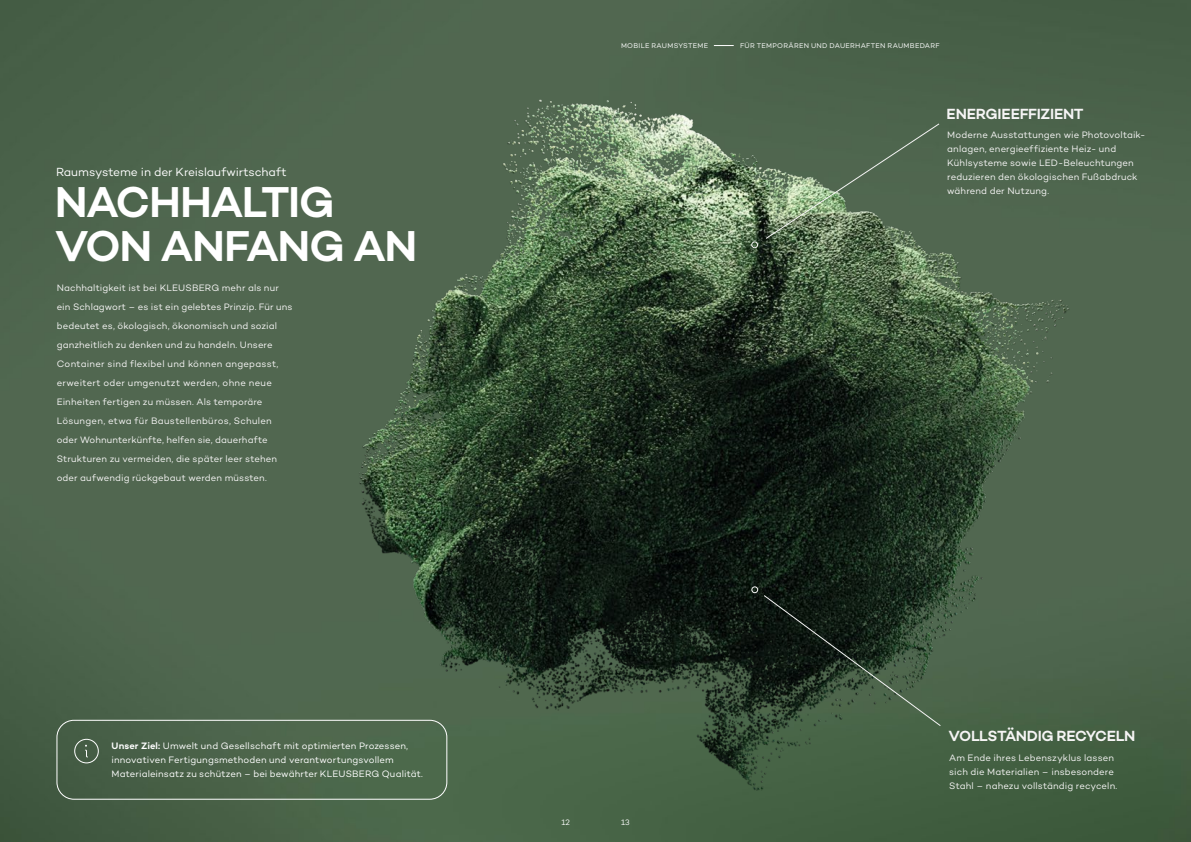
<style>
.page{position:relative;width:1191px;height:842px;background:#fff}
.page>*{position:absolute;margin:0;border:0;box-sizing:border-box;transform-origin:0 0}
.t1{font:600 44px/44px "Campton";letter-spacing:-.035em;color:#fff}
.t2{font:600 15px "Campton";letter-spacing:-.025em;color:#f6f5f5}
.t3{font:12px "Campton";letter-spacing:-.01em;color:#fff}
.t4{font:9.5px/19px "Campton";letter-spacing:.015em;color:#f6f5f5}
.t5{font:9.5px/14px "Campton";letter-spacing:.01em;color:#fff}
.t6{font:8px "Campton";color:#fff}
.t7{font:7px "Campton";letter-spacing:.04em;color:#fff}
.s1{font-weight:600}
</style>
<div class="page">
<img style="left:0;top:0;width:1191px;height:842px">
<img style="left:26px;top:0;width:1144px;height:842px">
<div style="left:57px;top:720px;width:390px;height:79px;border:1px solid #fff;border-radius:17px"></div>
<svg style="left:85px;top:745px;width:3px;height:13px"></svg>
<div style="left:74px;top:739px;width:25px;height:24px;border:1px solid #fff;border-radius:50%"></div>
<svg style="left:714px;top:45px;width:19px;height:1px"></svg>
<div style="left:751px;top:587px;width:7px;height:6px;border:1px solid #f5f4f4;border-radius:50%"></div>
<svg style="left:751px;top:242px;width:6px;height:6px"></svg>
<svg style="left:763px;top:595px;width:178px;height:131px;background:#2c3e2d"></svg>
<svg style="left:765px;top:123px;width:174px;height:116px;background:#5d745a"></svg>
<p class="t3" style="left:56px;top:164px;width:232px">Raumsysteme in der Kreislaufwirtschaft</p>
<h1 class="t1" style="left:55px;top:179px;width:364px">NACHHALTIG<br>VON ANFANG AN</h1>
<p class="t4" style="left:57px;top:278px;width:237px">Nachhaltigkeit ist bei KLEUSBERG mehr als nur ein Schlagwort – es ist ein gelebtes Prinzip. Für uns bedeutet es, ökologisch, ökonomisch und sozial ganzheitlich zu denken und zu handeln. Unsere Container sind flexibel und können angepasst, erweitert oder umgenutzt werden, ohne neue Einheiten fertigen zu müssen. Als temporäre Lösungen, etwa für Baustellenbüros, Schulen oder Wohnunterkünfte, helfen sie, dauerhafte Strukturen zu vermeiden, die später leer stehen oder aufwendig rückgebaut werden müssten.</p>
<p class="t5" style="left:111px;top:739px;width:313px"><span class="s1">Unser Ziel:</span> Umwelt und Gesellschaft mit optimierten Prozessen, innovativen Fertigungsmethoden und verantwortungsvollem<br>Materialeinsatz zu schützen – bei bewährter KLEUSBERG Qualität.</p>
<p class="t7" style="left:621px;top:41px;width:89px">MOBILE RAUMSYSTEME</p>
<p class="t7" style="left:740px;top:41px;width:201px">FÜR TEMPORÄREN UND DAUERHAFTEN RAUMBEDARF</p>
<h2 class="t2" style="left:946px;top:104px;width:139px">ENERGIEEFFIZIENT</h2>
<p class="t4" style="left:947px;top:128px;width:200px;line-height:14px">Moderne Ausstattungen wie Photovoltaik&shy;anlagen, energieeffiziente Heiz- und Kühlsysteme sowie LED-Beleuchtungen reduzieren den ökologischen Fußabdruck während der Nutzung.</p>
<p class="t6" style="left:561px;top:817px;width:10px">12</p>
<p class="t6" style="left:621px;top:817px;width:10px">13</p>
<h2 class="t2" style="left:948px;top:726px;width:188px">VOLLSTÄNDIG RECYCELN</h2>
<p class="t4" style="left:949px;top:751px;width:170px;line-height:14px">Am Ende ihres Lebenszyklus lassen sich die Materialien – insbesondere<br>Stahl – nahezu vollständig recyceln.</p>
</div>
